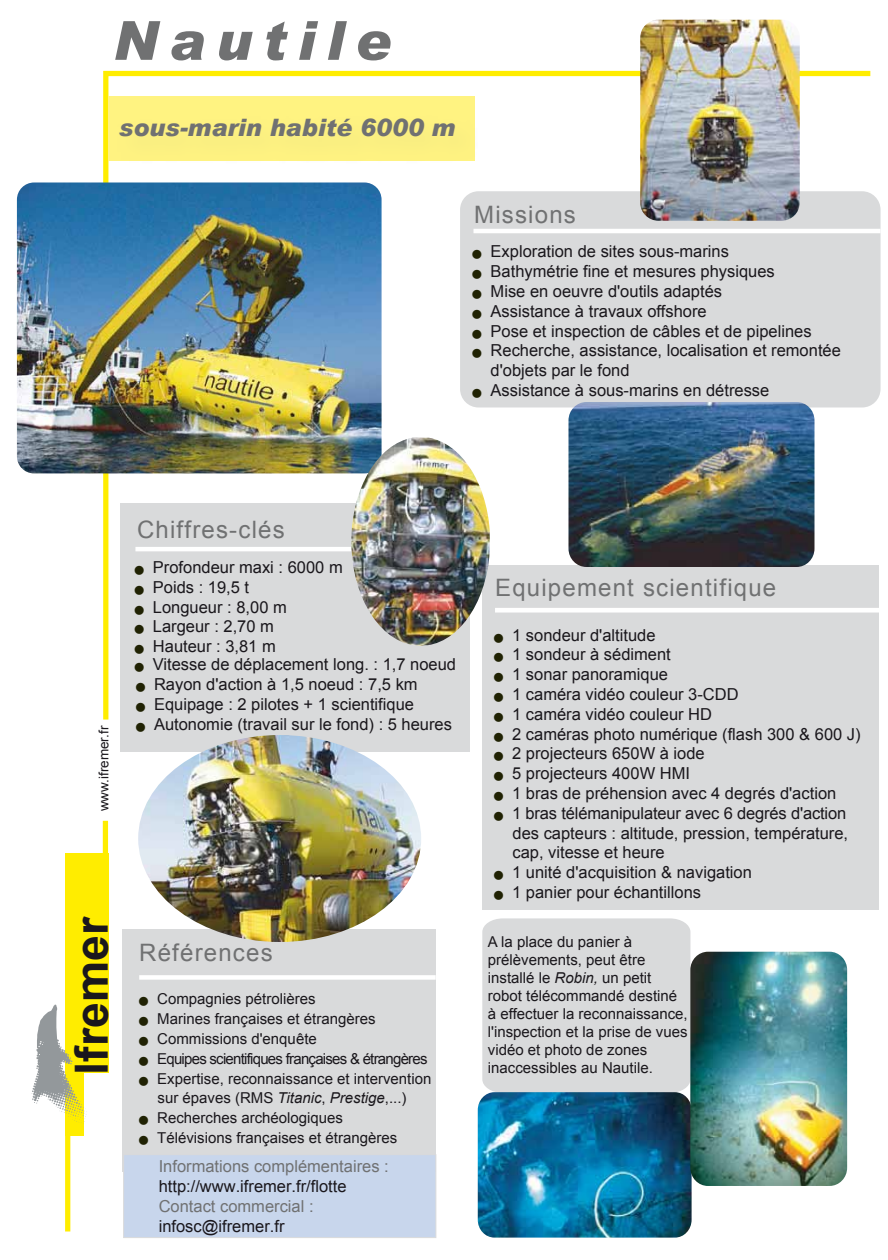
<style>
.page{position:relative;width:888px;height:1260px;background:#fff}
.page>*{position:absolute;margin:0;border:0;box-sizing:border-box;transform-origin:0 0}
.t1{font:italic 900 54px "Arial";letter-spacing:.2em;color:#707172}
.t2{font:700 45.75px "Arial";color:#1a171c}
.t3{font:24px "Arial";letter-spacing:.05em;color:#707172}
.t4{font:italic 900 24px "Arial";color:#707172}
.t5{font:16.5px/19.8px "Arial";color:#1a171c;text-align:justify}
.t6{font:16.5px "Arial";color:#707172}
.t7{font:15px/18px "Arial";color:#1a171c;text-align:center}
.t8{font:15px "Arial";letter-spacing:-.05em;color:#1a171c}
.t9{font:13.35px "Arial";color:#1a171c}
.s1{color:#202203}
.s2{font-style:italic}
</style>
<div class="page">
<div style="left:65px;top:853px;width:43px;height:220px;background:#ffed00"></div>
<div style="left:65px;top:1073px;width:18px;height:63px;background:#ffed00"></div>
<svg style="left:32px;top:1005px;width:55px;height:119px"></svg>
<svg style="left:101px;top:70px;width:770px;height:655px"></svg>
<div style="left:103px;top:821px;width:5px;height:54px;background:#ffed00"></div>
<div style="left:65px;top:1126px;width:5px;height:106px;background:#ffed00"></div>
<div style="left:108px;top:96px;width:366px;height:65px;background:#fff381"></div>
<img style="left:106px;top:104px;width:384px;height:72px">
<div style="left:121px;top:503px;width:349px;height:249px;background:#d9dadb"></div>
<hr style="left:135px;top:547px;width:336px;height:4px;background:#fff">
<div style="left:123px;top:929px;width:313px;height:243px;background:#d9dadb"></div>
<div style="left:139px;top:975px;width:297px;height:5px;background:#fff"></div>
<div style="left:482px;top:565px;width:397px;height:345px;background:#d9dadb"></div>
<div style="left:495px;top:608px;width:384px;height:5px;background:#fff"></div>
<div style="left:482px;top:918px;width:208px;height:174px;background:#d9dadb"></div>
<div style="left:460px;top:191px;width:421px;height:216px;background:#d9dadb"></div>
<hr style="left:474px;top:229px;width:407px;height:4px;background:#fff">
<img style="left:17px;top:182px;width:365px;height:291px">
<img style="left:478px;top:1092px;width:214px;height:146px">
<img style="left:568px;top:402px;width:246px;height:165px">
<img style="left:138px;top:735px;width:283px;height:207px">
<img style="left:690px;top:952px;width:157px;height:234px">
<img style="left:351px;top:438px;width:139px;height:208px">
<img style="left:640px;top:20px;width:160px;height:201px">
<div style="left:123px;top:1154px;width:313px;height:84px;background:#c8d6ec;border:1px solid #d9dadb"></div>
<h1 class="t1" style="left:113px;top:7px;width:279px">Nautile</h1>
<h3 class="t4" style="left:119px;top:113px;width:338px">sous-marin habité 6000 m</h3>
<h3 class="t3" style="left:474px;top:199px;width:103px">Missions</h3>
<p class="t5" style="left:473px;top:242px;width:258px"><span class="s1">■</span> Exploration de sites sous-marins</p>
<p class="t5" style="left:473px;top:262px;width:304px"><span class="s1">■</span> Bathymétrie fine et mesures physiques</p>
<p class="t5" style="left:473px;top:282px;width:251px"><span class="s1">■</span> Mise en oeuvre d'outils adaptés</p>
<p class="t5" style="left:473px;top:301px;width:236px"><span class="s1">■</span> Assistance à travaux offshore</p>
<p class="t5" style="left:473px;top:321px;width:341px"><span class="s1">■</span> Pose et inspection de câbles et de pipelines</p>
<p class="t5" style="left:491px;top:341px;width:352px;text-indent:-18px"><span class="s1">■</span> Recherche, assistance, localisation et remontée d'objets par le fond</p>
<p class="t5" style="left:473px;top:381px;width:298px"><span class="s1">■</span> Assistance à sous-marins en détresse</p>
<p class="t9" style="left:95px;top:811px;width:87px;rotate:-90deg">www.ifremer.fr</p>
<h3 class="t3" style="left:137px;top:514px;width:149px">Chiffres-clés</h3>
<p class="t5" style="left:135px;top:557px;width:209px"><span class="s1">■</span> Profondeur maxi : 6000 m</p>
<p class="t5" style="left:135px;top:577px;width:116px"><span class="s1">■</span> Poids : 19,5 t</p>
<p class="t5" style="left:135px;top:597px;width:153px"><span class="s1">■</span> Longueur : 8,00 m</p>
<p class="t5" style="left:135px;top:617px;width:141px"><span class="s1">■</span> Largeur : 2,70 m</p>
<p class="t5" style="left:135px;top:637px;width:142px"><span class="s1">■</span> Hauteur : 3,81 m</p>
<p class="t5" style="left:135px;top:655px;width:323px"><span class="s1">■</span> Vitesse de déplacement long. : 1,7 noeud</p>
<p class="t5" style="left:136px;top:674px;width:283px"><span class="s1">■</span> Rayon d'action à 1,5 noeud : 7,5 km</p>
<p class="t5" style="left:136px;top:694px;width:280px"><span class="s1">■</span> Equipage : 2 pilotes + 1 scientifique</p>
<p class="t5" style="left:136px;top:714px;width:318px"><span class="s1">■</span> Autonomie (travail sur le fond) : 5 heures</p>
<h2 class="t2" style="left:61px;top:1075px;width:160px;rotate:-90deg">lfremer</h2>
<h3 class="t3" style="left:139px;top:937px;width:135px">Références</h3>
<p class="t7" style="left:139px;top:990px;width:178px"><span class="s1">■</span> Compagnies pétrolières</p>
<p class="t7" style="left:139px;top:1010px;width:238px"><span class="s1">■</span> Marines françaises et étrangères</p>
<p class="t7" style="left:139px;top:1030px;width:179px"><span class="s1">■</span> Commissions d'enquête</p>
<p class="t8" style="left:139px;top:1049px;width:290px"><span class="s1">■</span> Equipes scientifiques françaises &amp; étrangères</p>
<p class="t7" style="left:139px;top:1069px;width:294px;line-height:19.8px"><span class="s1">■</span> Expertise, reconnaissance et intervention sur épaves (RMS <span class="s2">Titanic</span>, <span class="s2">Prestige</span>,...)</p>
<p class="t7" style="left:139px;top:1109px;width:205px"><span class="s1">■</span> Recherches archéologiques</p>
<p class="t7" style="left:139px;top:1129px;width:260px"><span class="s1">■</span> Télévisions françaises et étrangères</p>
<p class="t6" style="left:159px;top:1156px;width:232px">Informations complémentaires :</p>
<p class="t5" style="left:159px;top:1177px;width:189px">http://www.ifremer.fr/flotte</p>
<p class="t6" style="left:159px;top:1195px;width:156px">Contact commercial :</p>
<p class="t5" style="left:159px;top:1216px;width:127px">infosc@ifremer.fr</p>
<h3 class="t3" style="left:495px;top:572px;width:283px">Equipement scientifique</h3>
<p class="t5" style="left:494px;top:625px;width:163px"><span class="s1">■</span> 1 sondeur d'altitude</p>
<p class="t5" style="left:494px;top:645px;width:178px"><span class="s1">■</span> 1 sondeur à sédiment</p>
<p class="t5" style="left:494px;top:665px;width:175px"><span class="s1">■</span> 1 sonar panoramique</p>
<p class="t5" style="left:494px;top:684px;width:246px"><span class="s1">■</span> 1 caméra vidéo couleur 3-CDD</p>
<p class="t5" style="left:494px;top:704px;width:219px"><span class="s1">■</span> 1 caméra vidéo couleur HD</p>
<p class="t5" style="left:494px;top:724px;width:368px"><span class="s1">■</span> 2 caméras photo numérique (flash 300 &amp; 600 J)</p>
<p class="t5" style="left:494px;top:744px;width:212px"><span class="s1">■</span> 2 projecteurs 650W à iode</p>
<p class="t5" style="left:494px;top:764px;width:197px"><span class="s1">■</span> 5 projecteurs 400W HMI</p>
<p class="t5" style="left:494px;top:783px;width:344px"><span class="s1">■</span> 1 bras de préhension avec 4 degrés d'action</p>
<p class="t5" style="left:513px;top:803px;width:337px;text-indent:-18px"><span class="s1">■</span> 1 bras télémanipulateur avec 6 degrés d'action des capteurs : altitude, pression, température, cap, vitesse et heure</p>
<p class="t5" style="left:494px;top:863px;width:259px"><span class="s1">■</span> 1 unité d'acquisition &amp; navigation</p>
<p class="t5" style="left:494px;top:882px;width:208px"><span class="s1">■</span> 1 panier pour échantillons</p>
<p class="t7" style="left:488px;top:933px;width:201px;text-align:left">A la place du panier à prélèvements, peut être installé le <span class="s2">Robin,</span> un petit robot télécommandé destiné à effectuer la reconnaissance, l'inspection et la prise de vues vidéo et photo de zones inaccessibles au Nautile.</p>
</div>
